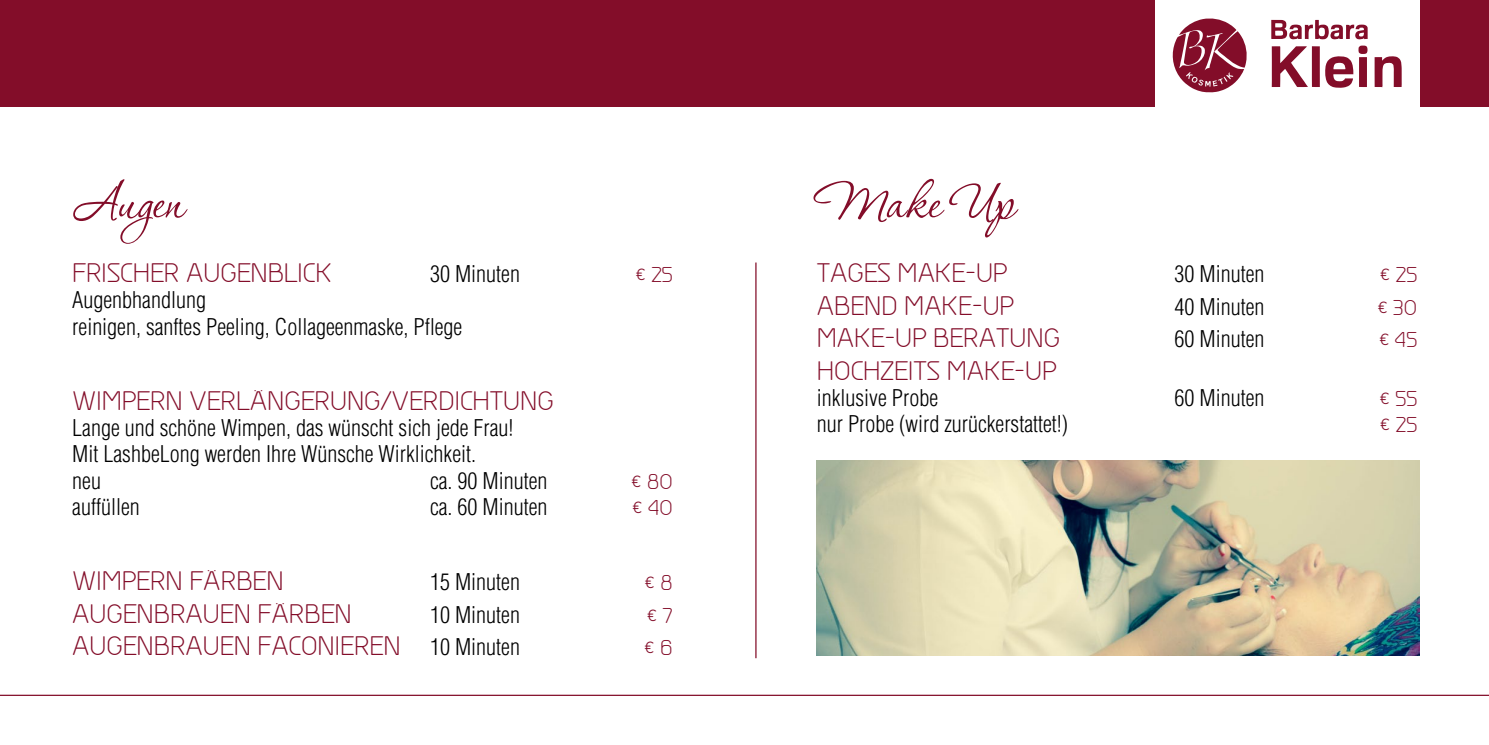
<style>
.page{position:relative;width:1489px;height:745px;background:#fff}
.page>*{position:absolute;margin:0;border:0;box-sizing:border-box;transform-origin:0 0}
.t1{font:65px "Corinthia";letter-spacing:-.025em;color:#830d29}
.t2{font:25px "Greyscale Basic";color:#830d29}
.t3{font:300 condensed 22.5px/26.2px "Helvetica LT Std";color:#000}
.t4{font:20px "Greyscale Basic";color:#830d29}
.s1{font-family:"Helvetica LT Std";font-weight:300;font-stretch:condensed;font-size:22.5px;color:#000}
</style>
<div class="page">
<div style="left:0;top:0;width:1488px;height:107px;background:#830d29"></div>
<hr style="left:0;top:694px;width:1488px;height:1px;background:#830d29">
<div style="left:1155px;top:0;width:264px;height:108px;background:#fff"></div>
<hr style="left:755px;top:262px;width:1px;height:395px;background:#830d29">
<img style="left:816px;top:460px;width:603px;height:195px">
<svg style="left:1271px;top:20px;width:96px;height:68px"></svg>
<svg style="left:1374px;top:56px;width:27px;height:31px"></svg>
<svg style="left:1358px;top:57px;width:8px;height:30px"></svg>
<svg style="left:1172px;top:18px;width:75px;height:74px"></svg>
<h1 class="t1" style="left:72px;top:168px;width:112px">Augen</h1>
<p class="t2" style="left:72px;top:258px;width:261px">FRISCHER AUGENBLICK</p>
<p class="t3" style="left:430px;top:260px;width:91px">30 Minuten</p>
<p class="t4" style="left:635px;top:263px;width:39px">€ 25</p>
<p class="t3" style="left:72px;top:287px;width:391px">Augenbhandlung<br>reinigen, sanftes Peeling, Collageenmaske, Pflege</p>
<p class="t2" style="left:72px;top:386px;width:483px">WIMPERN VERLÄNGERUNG/VERDICHTUNG</p>
<p class="t3" style="left:72px;top:414px;width:443px">Lange und schöne Wimpen, das wünscht sich jede Frau!<br>Mit LashbeLong werden Ihre Wünsche Wirklichkeit.<br>neu</p>
<p class="t3" style="left:430px;top:467px;width:119px">ca. 90 Minuten</p>
<p class="t4" style="left:631px;top:469px;width:43px">€ 8O</p>
<p class="t3" style="left:72px;top:493px;width:69px">auffüllen</p>
<p class="t3" style="left:430px;top:493px;width:119px">ca. 60 Minuten</p>
<p class="t4" style="left:632px;top:495px;width:42px">€ 4O</p>
<p class="t2" style="left:72px;top:566px;width:213px">WIMPERN FÄRBEN</p>
<p class="t3" style="left:430px;top:568px;width:91px">15 Minuten</p>
<p class="t4" style="left:644px;top:570px;width:30px">€ 8</p>
<p class="t2" style="left:72px;top:598px;width:281px">AUGENBRAUEN FÄRBEN</p>
<p class="t3" style="left:430px;top:600px;width:91px">10 Minuten</p>
<p class="t4" style="left:646px;top:603px;width:28px">€ 7</p>
<p class="t2" style="left:72px;top:631px;width:449px">AUGENBRAUEN FACONIEREN <span class="s1">10 Minuten</span></p>
<p class="t4" style="left:643px;top:635px;width:30px">€ 6</p>
<h1 class="t1" style="left:816px;top:168px;width:199px">Make Up</h1>
<p class="t2" style="left:816px;top:258px;width:192px">TAGES MAKE-UP</p>
<p class="t3" style="left:1174px;top:260px;width:91px">30 Minuten</p>
<p class="t4" style="left:1379px;top:263px;width:39px">€ 25</p>
<p class="t2" style="left:816px;top:291px;width:198px">ABEND MAKE-UP</p>
<p class="t3" style="left:1174px;top:293px;width:91px">40 Minuten</p>
<p class="t4" style="left:1377px;top:295px;width:41px">€ 3O</p>
<p class="t2" style="left:816px;top:323px;width:245px">MAKE-UP BERATUNG</p>
<p class="t3" style="left:1174px;top:325px;width:91px">60 Minuten</p>
<p class="t4" style="left:1378px;top:328px;width:40px">€ 45</p>
<p class="t2" style="left:816px;top:356px;width:241px">HOCHZEITS MAKE-UP</p>
<p class="t3" style="left:816px;top:384px;width:123px">inklusive Probe</p>
<p class="t3" style="left:1174px;top:384px;width:91px">60 Minuten</p>
<p class="t4" style="left:1379px;top:387px;width:39px">€ 55</p>
<p class="t3" style="left:816px;top:410px;width:253px">nur Probe (wird zurückerstattet!)</p>
<p class="t4" style="left:1379px;top:413px;width:39px">€ 25</p>
</div>
